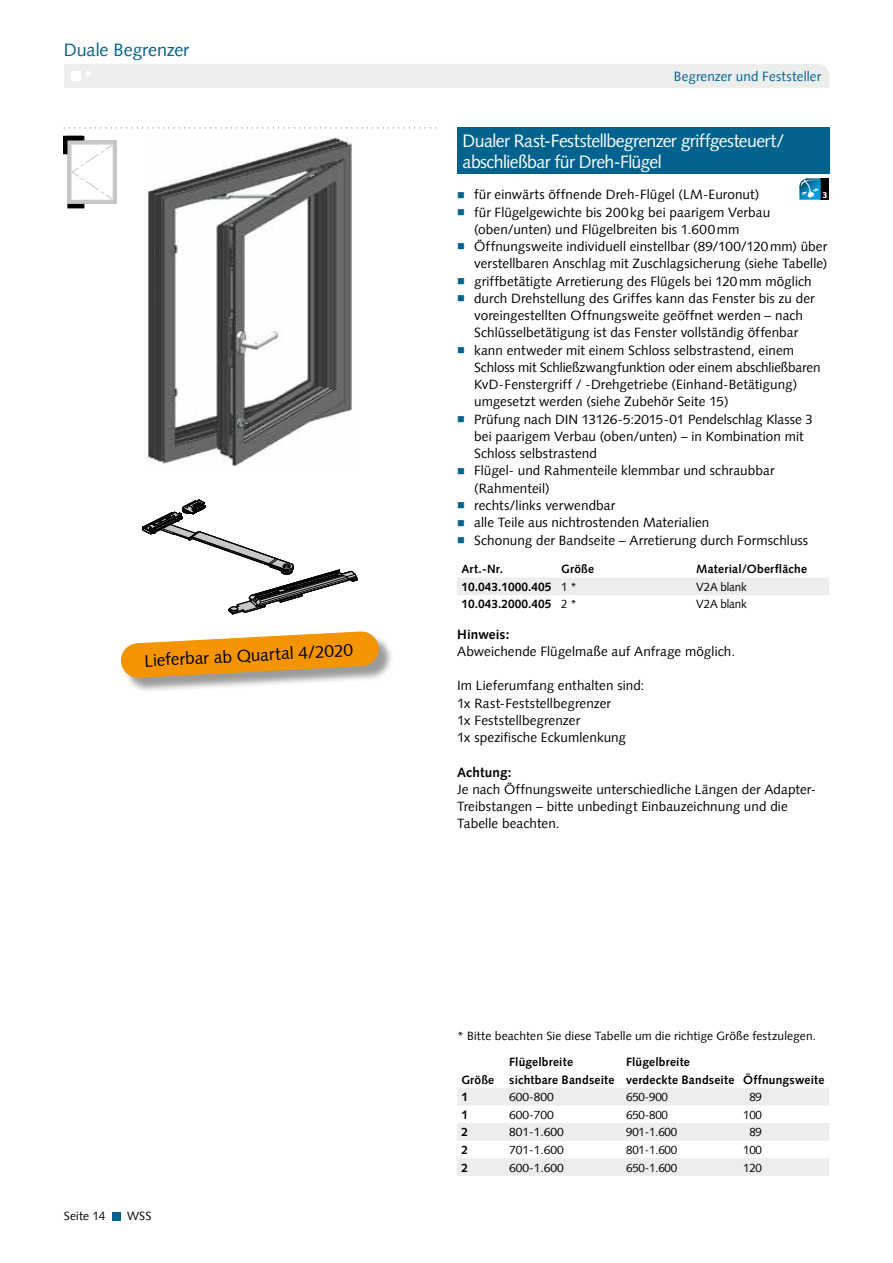
<style>
.page{position:relative;width:893px;height:1263px;background:#fff}
.page>*{position:absolute;margin:0;border:0;box-sizing:border-box;transform-origin:0 0}
.t1{font:18px/21.6px "Syntax";letter-spacing:-.035em;color:#fff}
.t2{font:18px "Syntax Com";letter-spacing:-.005em;color:#00628d}
.t3{font:17.1px "Syntax Com";color:#000}
.t4{font:13.5px/17.2px "Syntax Com";letter-spacing:.005em;color:#000}
.t5{font:13.5px "Syntax Com";letter-spacing:.005em;color:#00628d}
.t6{font:700 13.5px "Syntax Com";letter-spacing:.005em;color:#000}
.t7{font:700 12px/18px "Syntax Com";letter-spacing:.015em;color:#000}
.t8{font:12px "Syntax Com";color:#000}
.t9{font:12px "Syntax Com";color:#000;scale:.96 1}
.t10{font:700 9px "Myriad Pro";color:#fff}
.s1{font-weight:400}
</style>
<div class="page">
<div style="left:112px;top:1212px;width:8px;height:8px;background:#00628d"></div>
<div style="left:64px;top:64px;width:765px;height:24px;background:#eceded"></div>
<div style="left:71px;top:71px;width:9px;height:9px;background:#fff"></div>
<div style="left:457px;top:128px;width:372px;height:46px;background:#00628d"></div>
<div style="left:821px;top:178px;width:8px;height:22px;background:#000"></div>
<svg style="left:799px;top:178px;width:22px;height:22px"></svg>
<div style="left:457px;top:578px;width:372px;height:17px;background:#eceded"></div>
<img style="left:146px;top:200px;width:206px;height:268px">
<svg style="left:142px;top:500px;width:216px;height:114px"></svg>
<div style="left:123px;top:634px;width:271px;height:59px;background:#000;opacity:.4"></div>
<svg style="left:120px;top:631px;width:259px;height:47px"></svg>
<svg style="left:457px;top:1088px;width:372px;height:88px"></svg>
<div style="left:67px;top:140px;width:50px;height:64px;background:#c6c7c8"></div>
<hr style="left:67px;top:204px;width:17px;height:4px;background:#000">
<svg style="left:63px;top:128px;width:373px;height:72px"></svg>
<h1 class="t2" style="left:64px;top:39px;width:127px">Duale Begrenzer</h1>
<p class="t3" style="left:144px;top:650px;width:210px;rotate:-3deg">Lieferbar ab Quartal 4/2020</p>
<p class="t8" style="left:64px;top:1209px;width:43px">Seite 14</p>
<p class="t8" style="left:127px;top:1209px;width:26px">WSS</p>
<p class="t5" style="left:674px;top:68px;width:149px">Begrenzer und Feststeller</p>
<h1 class="t1" style="left:463px;top:130px;width:323px">Dualer Rast-Feststellbegrenzer griffgesteuert/ abschließbar für Dreh-Flügel</h1>
<p class="t4" style="left:474px;top:186px;width:287px">für einwärts öffnende Dreh-Flügel (LM-Euronut)</p>
<p class="t10" style="left:822px;top:189px;width:6px">3</p>
<p class="t4" style="left:474px;top:203px;width:355px">für Flügelgewichte bis 200kg bei paarigem Verbau (oben/unten) und Flügelbreiten bis 1.600mm Öffnungsweite individuell einstellbar (89/100/120mm) über verstellbaren Anschlag mit Zuschlagsicherung (siehe Tabelle) griffbetätigte Arretierung des Flügels bei 120mm möglich durch Drehstellung des Griffes kann das Fenster bis zu der voreingestellten Offnungsweite geöffnet werden – nach Schlüsselbetätigung ist das Fenster vollständig öffenbar kann entweder mit einem Schloss selbstrastend, einem Schloss mit Schließzwangfunktion oder einem abschließbaren KvD-Fenstergriff / -Drehgetriebe (Einhand-Betätigung) umgesetzt werden (siehe Zubehör Seite 15)<br>Prüfung nach DIN 13126-5:2015-01 Pendelschlag Klasse 3 bei paarigem Verbau (oben/unten) – in Kombination mit Schloss selbstrastend<br>Flügel- und Rahmenteile klemmbar und schraubbar (Rahmenteil)<br>rechts/links verwendbar<br>alle Teile aus nichtrostenden Materialien<br>Schonung der Bandseite – Arretierung durch Formschluss</p>
<p class="t7" style="left:461px;top:560px;width:43px">Art.-Nr.</p>
<p class="t7" style="left:561px;top:560px;width:34px">Größe</p>
<p class="t7" style="left:696px;top:560px;width:112px">Material/Oberfläche</p>
<p class="t7" style="left:461px;top:578px;width:117px">10.043.1000.405 <span class="s1">1 *</span></p>
<p class="t9" style="left:696px;top:580px;width:54px">V2A blank</p>
<p class="t7" style="left:461px;top:595px;width:117px">10.043.2000.405 <span class="s1">2 *</span></p>
<p class="t9" style="left:696px;top:597px;width:54px">V2A blank</p>
<p class="t6" style="left:457px;top:626px;width:54px">Hinweis:</p>
<p class="t4" style="left:457px;top:642px;width:280px">Abweichende Flügelmaße auf Anfrage möglich.</p>
<p class="t4" style="left:457px;top:677px;width:189px">Im Lieferumfang enthalten sind:<br>1x Rast-Feststellbegrenzer<br>1x Feststellbegrenzer<br>1x spezifische Eckumlenkung</p>
<p class="t6" style="left:457px;top:764px;width:56px">Achtung:</p>
<p class="t4" style="left:457px;top:780px;width:361px">Je nach Öffnungsweite unterschiedliche Längen der Adapter-<br>Treibstangen – bitte unbedingt Einbauzeichnung und die<br>Tabelle beachten.</p>
<p class="t8" style="left:457px;top:1028px;width:360px">* Bitte beachten Sie diese Tabelle um die richtige Größe festzulegen.</p>
<p class="t7" style="left:461px;top:1070px;width:34px">Größe</p>
<p class="t7" style="left:509px;top:1052px;width:107px">Flügelbreite sichtbare Bandseite</p>
<p class="t7" style="left:626px;top:1052px;width:200px">Flügelbreite<br>verdeckte Bandseite Öffnungsweite</p>
<p class="t7" style="left:461px;top:1088px;width:8px">1</p>
<p class="t8" style="left:509px;top:1090px;width:46px">600-800</p>
<p class="t9" style="left:626px;top:1090px;width:45px">650-900</p>
<p class="t9" style="left:749px;top:1090px;width:15px">89</p>
<p class="t7" style="left:461px;top:1105px;width:8px">1</p>
<p class="t8" style="left:509px;top:1107px;width:46px">600-700</p>
<p class="t9" style="left:626px;top:1107px;width:45px">650-800</p>
<p class="t9" style="left:743px;top:1107px;width:21px">100</p>
<p class="t7" style="left:461px;top:1123px;width:8px">2</p>
<p class="t8" style="left:509px;top:1125px;width:56px">801-1.600</p>
<p class="t9" style="left:626px;top:1125px;width:55px">901-1.600</p>
<p class="t9" style="left:749px;top:1125px;width:15px">89</p>
<p class="t7" style="left:461px;top:1141px;width:8px">2</p>
<p class="t8" style="left:509px;top:1143px;width:56px">701-1.600</p>
<p class="t9" style="left:626px;top:1143px;width:55px">801-1.600</p>
<p class="t9" style="left:743px;top:1143px;width:21px">100</p>
<p class="t7" style="left:461px;top:1158px;width:8px">2</p>
<p class="t8" style="left:509px;top:1160px;width:56px">600-1.600</p>
<p class="t9" style="left:626px;top:1160px;width:55px">650-1.600</p>
<p class="t9" style="left:743px;top:1160px;width:21px">120</p>
</div>
